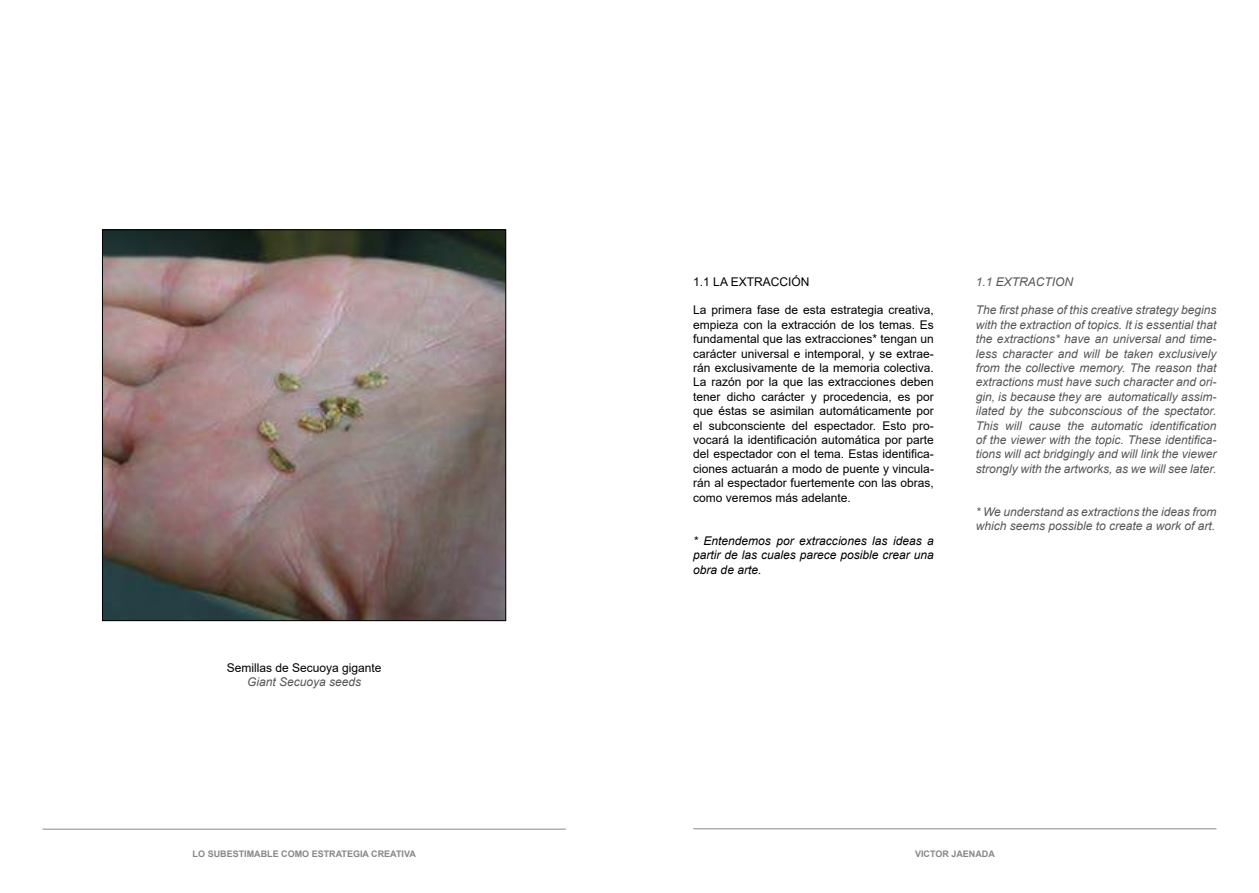
<style>
.page{position:relative;width:1259px;height:893px;background:#fff}
.page>*{position:absolute;margin:0;border:0;box-sizing:border-box;transform-origin:0 0}
.t1{font:italic 12px/14.4px "Arial";color:#575656;text-align:justify}
.t2{font:12px/14.4px "Arial";color:#000;text-align:justify}
.t3{font:italic 12px/14.4px "Arial";color:#000;text-align:justify}
.t4{font:700 9px "Arial";color:#878786}
</style>
<div class="page">
<hr style="left:693px;top:828px;width:523px;height:1px;background:#878786">
<hr style="left:43px;top:829px;width:523px;height:1px;background:#878786">
<img style="left:104px;top:231px;width:400px;height:388px">
<div style="left:102px;top:229px;width:404px;height:392px;border:1px solid #000"></div>
<p class="t2" style="left:227px;top:661px;width:156px">Semillas de Secuoya gigante</p>
<p class="t1" style="left:247px;top:676px;width:116px">Giant Secuoya seeds</p>
<p class="t2" style="left:693px;top:274px;width:118px">1.1 LA EXTRACCIÓN</p>
<p class="t2" style="left:693px;top:303px;width:242px">La primera fase de esta estrategia creativa, empieza con la extracción de los temas. Es fundamental que las extracciones* tengan un carácter universal e intemporal, y se extrae&shy;rán exclusivamente de la memoria colectiva.<br>La razón por la que las extracciones deben tener dicho carácter y procedencia, es por que éstas se asimilan automáticamente por el subconsciente del espectador. Esto pro&shy;vocará la identificación automática por parte del espectador con el tema. Estas identifica&shy;ciones actuarán a modo de puente y vincula&shy;rán al espectador fuertemente con las obras, como veremos más adelante.</p>
<p class="t3" style="left:693px;top:534px;width:242px">* Entendemos por extracciones las ideas a partir de las cuales parece posible crear una obra de arte.</p>
<p class="t1" style="left:975px;top:275px;width:99px">1.1 EXTRACTION</p>
<p class="t1" style="left:975px;top:303px;width:242px">The first phase of this creative strategy begins with the extraction of topics. It is essential that the extractions* have an universal and time&shy;less character and will be taken exclusively from the collective memory. The reason that extractions must have such character and ori&shy;gin, is because they are automatically assim&shy;ilated by the subconscious of the spectator.<br>This will cause the automatic identification of the viewer with the topic. These identifica&shy;tions will act bridgingly and will link the viewer strongly with the artworks, as we will see later.</p>
<p class="t1" style="left:975px;top:506px;width:242px">* We understand as extractions the ideas from which seems possible to create a work of art.</p>
<p class="t4" style="left:193px;top:849px;width:225px">LO SUBESTIMABLE COMO ESTRATEGIA CREATIVA</p>
<p class="t4" style="left:915px;top:849px;width:81px">VICTOR JAENADA</p>
</div>
